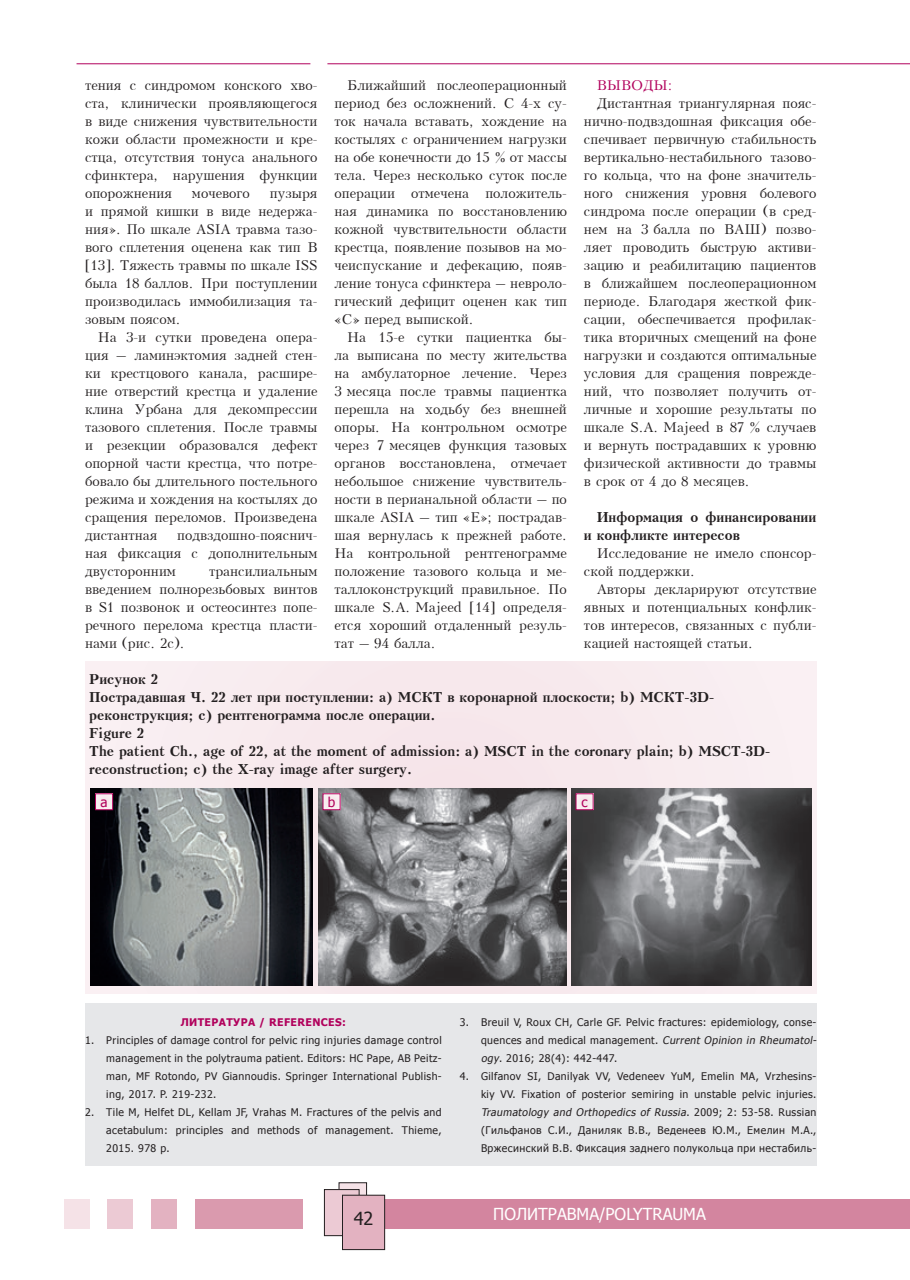
<style>
.page{position:relative;width:910px;height:1280px;background:#fff}
.page>*{position:absolute;margin:0;border:0;box-sizing:border-box;transform-origin:0 0}
.t1{font:18px "Tahoma";color:#231f20}
.t2{font:16.5px "Tahoma";color:#fff}
.t3{font:13.5px/18px "Kudrashov Plain";color:#231f20;text-align:justify}
.t4{font:700 13.5px/18px "Kudrashov";color:#231f20}
.t5{font:13.5px "Kudrashov Plain";color:#b1015c}
.t6{font:13.5px "Tahoma";color:#b1015c}
.t7{font:10.5px/18px "Tahoma";letter-spacing:.04em;color:#231f20;text-align:justify}
.t8{font:700 10.5px "Tahoma";letter-spacing:.04em;color:#b1015c}
.s1{font-style:italic}
</style>
<div class="page">
<div style="left:196px;top:1198px;width:107px;height:30px;background:#da9aae"></div>
<div style="left:151px;top:1198px;width:25px;height:30px;background:#e3b2c1"></div>
<div style="left:107px;top:1198px;width:26px;height:30px;background:#eccad4"></div>
<div style="left:64px;top:1198px;width:25px;height:30px;background:#f5e2e7"></div>
<div style="left:353px;top:1198px;width:557px;height:30px;background:#d3859f"></div>
<div style="left:339px;top:1183px;width:28px;height:36px;background:#f5e2e7"></div>
<div style="left:339px;top:1182px;width:28px;height:37px;border:1px solid #231f20"></div>
<div style="left:324px;top:1189px;width:35px;height:47px;background:#eccad4"></div>
<div style="left:324px;top:1189px;width:35px;height:47px;border:1px solid #231f20"></div>
<div style="left:342px;top:1195px;width:43px;height:54px;background:#e3b2c1"></div>
<div style="left:342px;top:1195px;width:43px;height:55px;border:1px solid #231f20"></div>
<hr style="left:327px;top:63px;width:583px;height:1px;background:#b1015c">
<hr style="left:77px;top:63px;width:233px;height:1px;background:#b1015c">
<div style="left:85px;top:1003px;width:731px;height:162px;background:#e6e7e9"></div>
<div style="left:85px;top:662px;width:731px;height:331px;background:#f8ebee"></div>
<img style="left:90px;top:788px;width:223px;height:197px">
<img style="left:318px;top:788px;width:249px;height:197px">
<img style="left:571px;top:788px;width:240px;height:197px">
<div style="left:96px;top:794px;width:17px;height:16px;background:#f8ebee"></div>
<div style="left:95px;top:793px;width:18px;height:17px;border:1px solid #b1015c"></div>
<div style="left:323px;top:794px;width:17px;height:16px;background:#f8ebee"></div>
<div style="left:323px;top:793px;width:17px;height:17px;border:1px solid #b1015c"></div>
<div style="left:576px;top:794px;width:17px;height:16px;background:#f8ebee"></div>
<div style="left:576px;top:793px;width:17px;height:17px;border:1px solid #b1015c"></div>
<p class="t3" style="left:85px;top:76px;width:234px">тения с синдромом конского хво&shy;ста, клинически проявляющегося в виде снижения чувствительности кожи области промежности и кре&shy;стца, отсутствия тонуса анального сфинктера, нарушения функции опорожнения</p>
<p class="t3" style="left:192px;top:184px;width:60px">мочевого</p>
<p class="t3" style="left:85px;top:184px;width:234px;text-indent:185px">пузыря и прямой кишки в виде недержа&shy;ния». По шкале ASIA травма тазо&shy;вого сплетения оценена как тип В [13]. Тяжесть травмы по шкале ISS была 18 баллов. При поступлении производилась иммобилизация та&shy;зовым поясом.</p>
<p class="t3" style="left:85px;top:328px;width:234px;text-indent:13px">На 3-и сутки проведена опера&shy;ция – ламинэктомия задней стен&shy;ки крестцового канала, расшире&shy;ние отверстий крестца и удаление клина Урбана для декомпрессии тазового сплетения. После травмы и резекции образовался дефект опорной части крестца, что потре&shy;бовало бы длительного постельного режима и хождения на костылях до сращения переломов. Произведена дистантная</p>
<p class="t3" style="left:85px;top:526px;width:234px;text-indent:92px">подвздошно-пояснич&shy;ная фиксация с дополнительным двусторонним</p>
<p class="t3" style="left:85px;top:562px;width:234px;text-indent:124px">трансилиальным введением полнорезьбовых винтов в S1 позвонок и остеосинтез попе&shy;речного перелома крестца пласти&shy;нами (рис. 2с).</p>
<p class="t3" style="left:334px;top:76px;width:234px;text-indent:13px">Ближайший послеоперационный период без осложнений. С 4-х су&shy;ток начала вставать, хождение на костылях с ограничением нагрузки на обе конечности до 15 % от массы тела. Через несколько суток после операции отмечена положитель&shy;ная динамика по восстановлению кожной чувствительности области крестца, появление позывов на мо&shy;чеиспускание и дефекацию, появ&shy;ление тонуса сфинктера – невроло&shy;гический дефицит оценен как тип «С» перед выпиской.</p>
<p class="t3" style="left:334px;top:328px;width:234px;text-indent:13px">На 15-е сутки пациентка бы&shy;ла выписана по месту жительства на амбулаторное лечение. Через 3 месяца после травмы пациентка перешла на ходьбу без внешней опоры. На контрольном осмотре через 7 месяцев функция тазовых органов восстановлена, отмечает небольшое снижение чувствитель&shy;ности в перианальной области – по шкале ASIA – тип «Е»; пострадав&shy;шая вернулась к прежней работе.<br>На контрольной рентгенограмме положение тазового кольца и ме&shy;таллоконструкций правильное. По шкале S.A. Majeed [14] определя&shy;ется хороший отдаленный резуль&shy;тат – 94 балла.</p>
<p class="t5" style="left:597px;top:77px;width:77px">ВЫВОДЫ:</p>
<p class="t3" style="left:584px;top:94px;width:234px;text-indent:13px">Дистантная триангулярная пояс&shy;нично-подвздошная фиксация обе&shy;спечивает первичную стабильность вертикально-нестабильного тазово&shy;го кольца, что на фоне значитель&shy;ного снижения уровня болевого синдрома после операции (в сред&shy;нем на 3 балла по ВАШ) позво&shy;ляет проводить быструю активи&shy;зацию и реабилитацию пациентов в ближайшем послеоперационном периоде. Благодаря жесткой фик&shy;сации, обеспечивается профилак&shy;тика вторичных смещений на фоне нагрузки и создаются оптимальные условия для сращения поврежде&shy;ний, что позволяет получить от&shy;личные и хорошие результаты по шкале S.A. Majeed в 87 % случаев и вернуть пострадавших к уровню физической активности до травмы в срок от 4 до 8 месяцев.</p>
<p class="t4" style="left:584px;top:508px;width:234px;text-indent:13px">Информация о финансировании и конфликте интересов</p>
<p class="t3" style="left:584px;top:544px;width:234px;text-indent:13px">Исследование не имело спонсор&shy;ской поддержки.</p>
<p class="t3" style="left:584px;top:580px;width:234px;text-indent:13px">Авторы декларируют отсутствие явных и потенциальных конфлик&shy;тов интересов, связанных с публи&shy;кацией настоящей статьи.</p>
<p class="t4" style="left:89px;top:670px;width:682px">Рисунок 2<br>Пострадавшая Ч. 22 лет при поступлении: а) МСКТ в коронарной плоскости; b) МСКТ-3D&shy;реконструкция; c) рентгенограмма после операции.<br>Figure 2<br>The patient Ch., age of 22, at the moment of admission: a) MSCT in the coronary plain; b) MSCT-3D&shy;reconstruction; c) the X-ray image after surgery.</p>
<p class="t6" style="left:101px;top:793px;width:9px">a</p>
<p class="t6" style="left:328px;top:793px;width:9px">b</p>
<p class="t6" style="left:581px;top:793px;width:8px">c</p>
<p class="t8" style="left:181px;top:1015px;width:167px">ЛИТЕРАТУРА / REFERENCES:</p>
<p class="t7" style="left:106px;top:1031px;width:337px;text-indent:-21px">1. Principles of damage control for pelvic ring injuries damage control management in the polytrauma patient. Editors: HC Pape, AB Peitz&shy;man, MF Rotondo, PV Giannoudis. Springer International Publish&shy;ing, 2017. P. 219-232.</p>
<p class="t7" style="left:106px;top:1103px;width:337px;text-indent:-21px">2. Tile M, Helfet DL, Kellam JF, Vrahas M. Fractures of the pelvis and acetabulum: principles and methods of management. Thieme, 2015. 978 p.</p>
<p class="t7" style="left:481px;top:1013px;width:339px;text-align:left;text-indent:-21px">3. Breuil V, Roux CH, Carle GF. Pelvic fractures: epidemiology, conse&shy;quences and medical management. <span class="s1">Current Opinion in Rheumatol&shy;ogy</span>. 2016; 28(4): 442-447.</p>
<p class="t7" style="left:481px;top:1067px;width:337px;text-indent:-21px">4. Gilfanov SI, Danilyak VV, Vedeneev YuM, Emelin MA, Vrzhesins&shy;kiy VV. Fixation of posterior semiring in unstable pelvic injuries.<br><span class="s1">Traumatology and Orthopedics of Russia</span>. 2 0 0 9 ; 2 : 5 3 - 5 8 . R u s s i a n (Гильфанов С.И., Даниляк В.В., Веденеев Ю.М., Емелин М.А., Вржесинский В.В. Фиксация заднего полукольца при нестабиль-</p>
<h1 class="t1" style="left:354px;top:1206px;width:21px">42</h1>
<p class="t2" style="left:493px;top:1203px;width:214px">ПОЛИТРАВМА/POLYTRAUMA</p>
</div>
